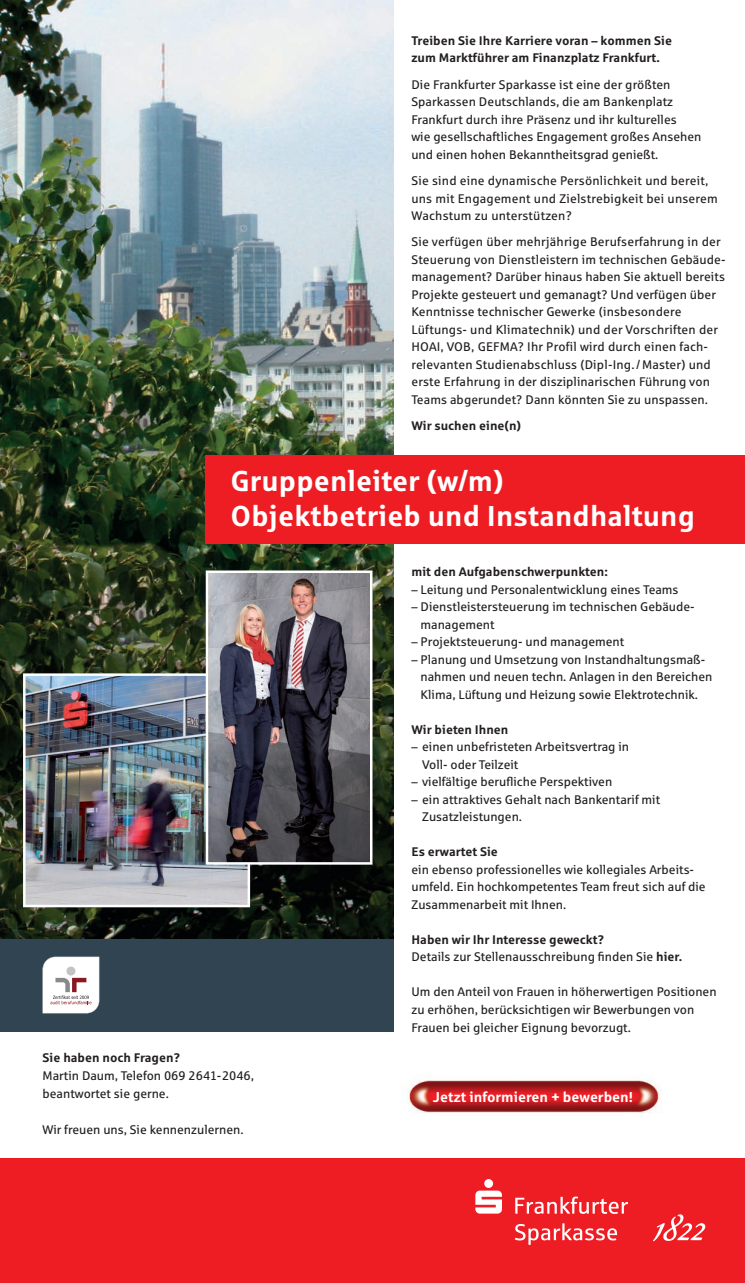
<style>
.page{position:relative;width:745px;height:1283px;background:#fff}
.page>*{position:absolute;margin:0;border:0;box-sizing:border-box;transform-origin:0 0}
.t1{font:700 28.75px/34.5px "Sparkasse Rg";letter-spacing:.005em;color:#fff}
.t2{font:700 14.25px "Sparkasse Rg";color:#fff}
.t3{font:12.5px/17.5px "Sparkasse Rg";color:#231f20}
.t4{font:700 12.5px/17.5px "Sparkasse Rg";color:#231f20}
.s1{font-weight:700}
</style>
<div class="page">
<img style="left:0;top:0;width:393px;height:939px">
<div style="left:0;top:1159px;width:744px;height:124px;background:#ee1d23"></div>
<svg style="left:514px;top:1223px;width:102px;height:22px"></svg>
<svg style="left:515px;top:1196px;width:112px;height:18px"></svg>
<svg style="left:653px;top:1214px;width:53px;height:27px"></svg>
<svg style="left:475px;top:1179px;width:26px;height:34px"></svg>
<img style="left:403px;top:1080px;width:259px;height:33px">
<img style="left:26px;top:676px;width:221px;height:228px">
<div style="left:23px;top:673px;width:227px;height:234px;border:2px solid #fff"></div>
<img style="left:209px;top:573px;width:160px;height:288px">
<div style="left:206px;top:570px;width:166px;height:294px;border:2px solid #fff"></div>
<div style="left:0;top:939px;width:393px;height:92px;background:#304551"></div>
<svg style="left:43px;top:956px;width:56px;height:57px;background:#eae5e6"></svg>
<div style="left:206px;top:455px;width:538px;height:88px;background:#ee1d23"></div>
<p class="t4" style="left:411px;top:32px;width:262px">Treiben Sie Ihre Karriere voran – kommen Sie zum Marktführer am Finanzplatz Frankfurt.</p>
<p class="t3" style="left:411px;top:76px;width:291px">Die Frankfurter Sparkasse ist eine der größten Sparkassen Deutschlands, die am Bankenplatz Frankfurt durch ihre Präsenz und ihr kulturelles<br>wie gesellschaftliches Engagement großes Ansehen und einen hohen Bekanntheitsgrad genießt.</p>
<p class="t3" style="left:411px;top:172px;width:308px">Sie sind eine dynamische Persönlichkeit und bereit, uns mit Engagement und Zielstrebigkeit bei unserem<br>Wachstum zu unterstützen?</p>
<p class="t3" style="left:411px;top:233px;width:315px">Sie verfügen über mehrjährige Berufserfahrung in der Steuerung von Dienstleistern im technischen Gebäude&shy;management? Darüber hinaus haben Sie aktuell bereits Projekte gesteuert und gemanagt? Und verfügen über Kenntnisse technischer Gewerke (insbesondere Lüftungs- und Klimatechnik) und der Vorschriften der HOAI, VOB, GEFMA? Ihr Profil wird durch einen fach&shy;relevanten Studienabschluss (Dipl-Ing. / Master) und erste Erfahrung in der disziplinarischen Führung von Teams abgerundet? Dann könnten Sie zu unspassen.</p>
<p class="t4" style="left:411px;top:417px;width:111px">Wir suchen eine(n)</p>
<h1 class="t1" style="left:230px;top:464px;width:465px">Gruppenleiter (w/m)<br>Objektbetrieb und Instandhaltung</h1>
<p class="t4" style="left:43px;top:1049px;width:139px">Sie haben noch Fragen?</p>
<p class="t3" style="left:43px;top:1066px;width:213px;line-height:18.1px">Martin Daum, Telefon 069 2641-2046, beantwortet sie gerne.</p>
<p class="t3" style="left:43px;top:1121px;width:202px">Wir freuen uns, Sie kennenzulernen.</p>
<p class="t4" style="left:411px;top:563px;width:198px">mit den Aufgabenschwerpunkten:</p>
<p class="t3" style="left:411px;top:581px;width:268px">– Leitung und Personalentwicklung eines Teams</p>
<p class="t3" style="left:420px;top:598px;width:275px;text-indent:-9px">– Dienstleistersteuerung im technischen Gebäude&shy;management</p>
<p class="t3" style="left:411px;top:633px;width:214px">– Projektsteuerung- und management</p>
<p class="t3" style="left:420px;top:651px;width:293px;text-indent:-9px">– Planung und Umsetzung von Instandhaltungsmaß&shy;nahmen und neuen techn. Anlagen in den Bereichen<br>Klima, Lüftung und Heizung sowie Elektrotechnik.</p>
<p class="t4" style="left:411px;top:721px;width:98px">Wir bieten Ihnen</p>
<p class="t3" style="left:422px;top:738px;width:208px;text-indent:-11px">– einen unbefristeten Arbeitsvertrag in<br>Voll- oder Teilzeit</p>
<p class="t3" style="left:411px;top:773px;width:202px">– vielfältige berufliche Perspektiven</p>
<p class="t3" style="left:422px;top:791px;width:239px;text-indent:-11px">– ein attraktives Gehalt nach Bankentarif mit<br>Zusatzleistungen.</p>
<p class="t4" style="left:411px;top:843px;width:88px">Es erwartet Sie</p>
<p class="t3" style="left:411px;top:861px;width:295px">ein ebenso professionelles wie kollegiales Arbeits&shy;umfeld. Ein hochkompetentes Team freut sich auf die<br>Zusammenarbeit mit Ihnen.</p>
<p class="t3" style="left:411px;top:931px;width:272px"><span class="s1">Haben wir Ihr Interesse geweckt?<br></span>Details zur Stellenausschreibung finden Sie <span class="s1">hier.</span></p>
<p class="t3" style="left:411px;top:983px;width:306px">Um den Anteil von Frauen in höherwertigen Positionen zu erhöhen, berücksichtigen wir Bewerbungen von<br>Frauen bei gleicher Eignung bevorzugt.</p>
<p class="t2" style="left:432px;top:1088px;width:201px">Jetzt informieren + bewerben!</p>
</div>
